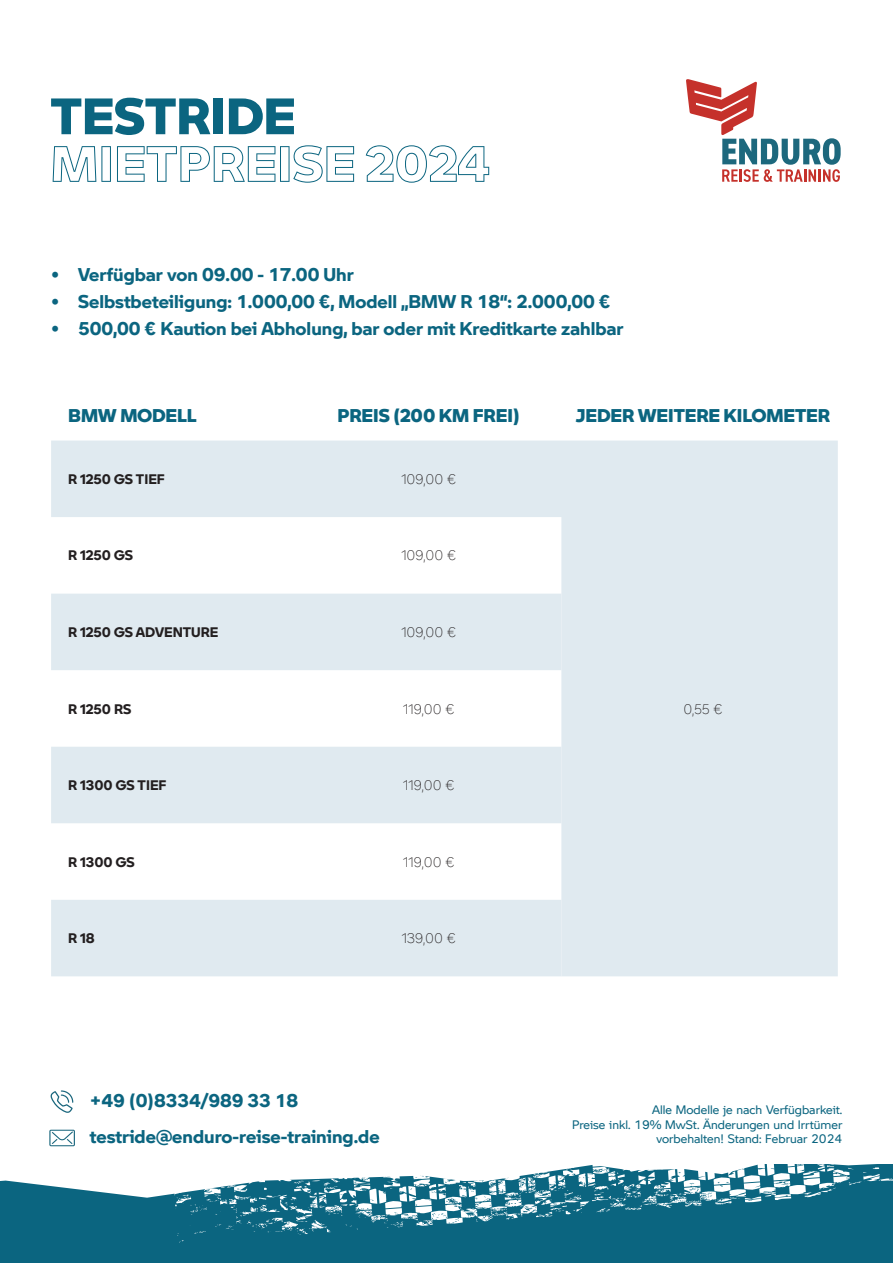
<style>
.page{position:relative;width:893px;height:1263px;background:#fff}
.page>*{position:absolute;margin:0;border:0;box-sizing:border-box;transform-origin:0 0}
.t1{font:700 50.25px "BMW Motorrad Outline";color:#0b6580}
.t2{font:800 50.25px "BMW Motorrad";color:#0b6580}
.t3{font:700 18px/36px "BMW Motorrad";color:#0b6580}
.t4{font:800 18px "BMW Motorrad";color:#0b6580}
.t5{font:700 13.5px "BMW Motorrad";color:#231f20}
.t6{font:300 13.5px "BMW Motorrad";color:#231f20}
.t7{font:12px/14.4px "BMW Motorrad";color:#0b6580;text-align:right}
</style>
<div class="page">
<div style="left:0;top:1165px;width:893px;height:98px;background:#0b6580"></div>
<svg style="left:0;top:1146px;width:173px;height:52px;fill:#fff"></svg>
<svg style="left:173px;top:1164px;width:720px;height:78px"></svg>
<svg style="left:51px;top:440px;width:787px;height:536px;fill:#e0eaf0"></svg>
<svg style="left:51px;top:594px;width:510px;height:382px;fill:#e0eaf0"></svg>
<svg style="left:51px;top:1090px;width:22px;height:23px"></svg>
<svg style="left:49px;top:1130px;width:26px;height:16px"></svg>
<svg style="left:686px;top:79px;width:155px;height:103px"></svg>
<h1 class="t2" style="left:51px;top:78px;width:246px">TESTRIDE</h1>
<h1 class="t1" style="left:51px;top:125px;width:441px">MIETPREISE 2024</h1>
<p class="t3" style="left:51px;top:256px;width:304px">• Verfügbar von 09.00 - 17.00 Uhr</p>
<p class="t3" style="left:51px;top:283px;width:561px">• Selbstbeteiligung: 1.000,00 €, Modell „BMW R 18“: 2.000,00 €</p>
<p class="t3" style="left:51px;top:310px;width:574px">• 500,00 € Kaution bei Abholung, bar oder mit Kreditkarte zahlbar</p>
<p class="t4" style="left:68px;top:401px;width:130px">BMW MODELL</p>
<p class="t4" style="left:337px;top:401px;width:184px">PREIS (200 KM FREI)</p>
<p class="t4" style="left:576px;top:401px;width:255px">JEDER WEITERE KILOMETER</p>
<p class="t5" style="left:68px;top:469px;width:98px">R 1250 GS TIEF</p>
<p class="t6" style="left:401px;top:469px;width:57px">109,00 €</p>
<p class="t5" style="left:68px;top:545px;width:66px">R 1250 GS</p>
<p class="t6" style="left:401px;top:546px;width:57px">109,00 €</p>
<p class="t5" style="left:68px;top:622px;width:152px">R 1250 GS ADVENTURE</p>
<p class="t6" style="left:401px;top:622px;width:57px">109,00 €</p>
<p class="t5" style="left:68px;top:698px;width:65px">R 1250 RS</p>
<p class="t6" style="left:403px;top:699px;width:53px">119,00 €</p>
<p class="t5" style="left:68px;top:775px;width:100px">R 1300 GS TIEF</p>
<p class="t6" style="left:403px;top:775px;width:53px">119,00 €</p>
<p class="t5" style="left:68px;top:851px;width:68px">R 1300 GS</p>
<p class="t6" style="left:403px;top:852px;width:53px">119,00 €</p>
<p class="t5" style="left:68px;top:928px;width:28px">R 18</p>
<p class="t6" style="left:401px;top:928px;width:56px">139,00 €</p>
<p class="t3" style="left:90px;top:1082px;width:291px">+49 (0)8334/989 33 18 testride@enduro-reise-training.de</p>
<p class="t6" style="left:683px;top:699px;width:41px">0,55 €</p>
<p class="t7" style="left:572px;top:1102px;width:272px">Alle Modelle je nach Verfügbarkeit.<br>Preise inkl. 19% MwSt. Änderungen und Irrtümer vorbehalten! Stand: Februar 2024</p>
</div>
